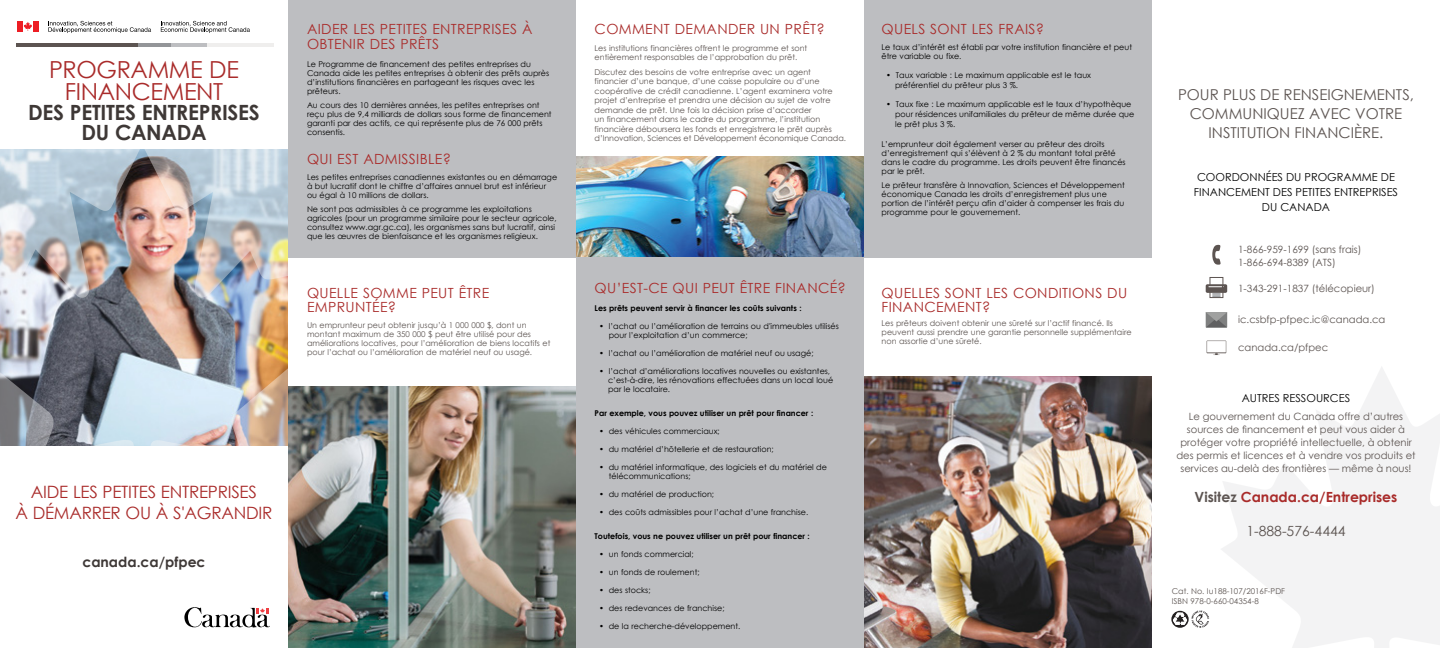
<style>
.page{position:relative;width:1440px;height:648px;background:#fff}
.page>*{position:absolute;margin:0;border:0;box-sizing:border-box;transform-origin:0 0}
.t1{font:23.5px/21.5px "Century Gothic";letter-spacing:-.015em;color:#a92b2a;text-align:center}
.t2{font:700 21px/20px "Century Gothic";letter-spacing:-.015em;color:#3e3836;text-align:center}
.t3{font:17px/21px "Century Gothic";letter-spacing:-.015em;color:#a92b2a;text-align:center}
.t4{font:15px/19px "Century Gothic";color:#5c5451;text-align:center}
.t5{font:14px/14px "Century Gothic";letter-spacing:.025em;color:#a92b2a}
.t6{font:700 14px "Century Gothic";color:#a92b2a}
.t7{font:700 14px "Century Gothic";color:#3e3836}
.t8{font:14px "Century Gothic";color:#5c5451}
.t9{font:11px/14.8px "Century Gothic";color:#000;text-align:center}
.t10{font:10px/13px "Century Gothic";color:#5c5451}
.t11{font:8px/9px "Century Gothic";color:#000}
.t12{font:8px/9.5px "Century Gothic";color:#5c5451}
.t13{font:700 8px "Century Gothic";color:#000}
.s1{color:#5c5451}
</style>
<div class="page">
<img style="left:288px;top:386px;width:288px;height:262px">
<img style="left:576px;top:156px;width:288px;height:102px">
<svg style="left:1221px;top:367px;width:219px;height:281px;fill:#f3f3f4"></svg>
<div style="left:864px;top:0;width:288px;height:258px;background:#bdbec1"></div>
<div style="left:576px;top:258px;width:288px;height:390px;background:#bdbec1"></div>
<div style="left:288px;top:0;width:288px;height:258px;background:#bdbec1"></div>
<svg style="left:1171px;top:610px;width:38px;height:18px"></svg>
<svg style="left:184px;top:607px;width:86px;height:21px"></svg>
<hr style="left:153px;top:44px;width:121px;height:3px;background:#efeeed">
<hr style="left:119px;top:44px;width:87px;height:3px;background:#bdbec1">
<hr style="left:83px;top:44px;width:87px;height:3px;background:#939598">
<hr style="left:16px;top:44px;width:122px;height:3px;background:#5c5451">
<img style="left:864px;top:376px;width:288px;height:272px">
<img style="left:0;top:149px;width:288px;height:297px">
<svg style="left:1206px;top:312px;width:21px;height:16px"></svg>
<svg style="left:1212px;top:245px;width:9px;height:20px"></svg>
<svg style="left:1210px;top:277px;width:13px;height:21px"></svg>
<div style="left:1206px;top:284px;width:21px;height:9px;background:#5c5451;border-radius:2px"></div>
<svg style="left:1209px;top:286px;width:15px;height:1px"></svg>
<svg style="left:1212px;top:294px;width:9px;height:3px"></svg>
<svg style="left:1207px;top:341px;width:19px;height:14px"></svg>
<svg style="left:24px;top:22px;width:8px;height:9px"></svg>
<div style="left:17px;top:21px;width:5px;height:11px;background:#ed1d24"></div>
<div style="left:33px;top:21px;width:6px;height:11px;background:#ed1d24"></div>
<svg style="left:48px;top:21px;width:103px;height:12px"></svg>
<svg style="left:161px;top:21px;width:89px;height:12px"></svg>
<h1 class="t1" style="left:49px;top:59px;width:191px">PROGRAMME DE<br>FINANCEMENT</h1>
<h2 class="t2" style="left:28px;top:101px;width:233px">DES PETITES ENTREPRISES<br>DU CANADA</h2>
<h3 class="t5" style="left:307px;top:22px;width:227px;line-height:15px">AIDER LES PETITES ENTREPRISES À<br>OBTENIR DES PRÊTS</h3>
<p class="t11" style="left:307px;top:59px;width:244px">Le Programme de financement des petites entreprises du Canada aide les petites entreprises à obtenir des prêts auprès d’institutions financières en partageant les risques avec les prêteurs.</p>
<p class="t11" style="left:307px;top:100px;width:246px">Au cours des 10 dernières années, les petites entreprises ont reçu plus de 9,4 milliards de dollars sous forme de financement garanti par des actifs, ce qui représente plus de 76 000 prêts consentis.</p>
<h3 class="t5" style="left:307px;top:151px;width:145px">QUI EST ADMISSIBLE?</h3>
<p class="t11" style="left:307px;top:172px;width:252px">Les petites entreprises canadiennes existantes ou en démarrage à but lucratif dont le chiffre d’affaires annuel brut est inférieur ou égal à 10 millions de dollars.</p>
<p class="t11" style="left:307px;top:204px;width:251px">Ne sont pas admissibles à ce programme les exploitations agricoles (pour un programme similaire pour le secteur agricole, consultez www.agr.gc.ca), les organismes sans but lucratif, ainsi que les œuvres de bienfaisance et les organismes religieux.</p>
<h3 class="t5" style="left:307px;top:285px;width:184px">QUELLE SOMME PEUT ÊTRE<br>EMPRUNTÉE?</h3>
<p class="t12" style="left:307px;top:320px;width:245px;line-height:9px">Un emprunteur peut obtenir jusqu’à 1 000 000 $, dont un montant maximum de 350 000 $ peut être utilisé pour des améliorations locatives, pour l’amélioration de biens locatifs et pour l’achat ou l’amélioration de matériel neuf ou usagé.</p>
<h3 class="t3" style="left:15px;top:481px;width:258px">AIDE LES PETITES ENTREPRISES<br>À DÉMARRER OU À S'AGRANDIR</h3>
<h3 class="t7" style="left:82px;top:551px;width:125px">canada.ca/pfpec</h3>
<h3 class="t5" style="left:595px;top:22px;width:232px">COMMENT DEMANDER UN PRÊT?</h3>
<p class="t12" style="left:595px;top:43px;width:214px">Les institutions financières offrent le programme et sont entièrement responsables de l’approbation du prêt.</p>
<p class="t12" style="left:595px;top:67px;width:253px">Discutez des besoins de votre entreprise avec un agent financier d’une banque, d’une caisse populaire ou d’une coopérative de crédit canadienne. L’agent examinera votre projet d’entreprise et prendra une décision au sujet de votre demande de prêt. Une fois la décision prise d’accorder<br>un financement dans le cadre du programme, l’institution financière déboursera les fonds et enregistrera le prêt auprès d’Innovation, Sciences et Développement économique Canada.</p>
<h3 class="t5" style="left:595px;top:280px;width:253px">QU’EST-CE QUI PEUT ÊTRE FINANCÉ?</h3>
<p class="t13" style="left:595px;top:302px;width:208px">Les prêts peuvent servir à financer les coûts suivants :</p>
<p class="t11" style="left:609px;top:321px;width:232px;text-indent:-10px">• l’achat ou l’amélioration de terrains ou d'immeubles utilisés pour l’exploitation d’un commerce;</p>
<p class="t11" style="left:599px;top:348px;width:216px">• l’achat ou l’amélioration de matériel neuf ou usagé;</p>
<p class="t11" style="left:608px;top:366px;width:227px;text-indent:-9px">• l’achat d’améliorations locatives nouvelles ou existantes, c’est-à-dire, les rénovations effectuées dans un local loué par le locataire.</p>
<p class="t13" style="left:595px;top:407px;width:220px">Par exemple, vous pouvez utiliser un prêt pour financer :</p>
<p class="t11" style="left:599px;top:426px;width:122px">• des véhicules commerciaux;</p>
<p class="t11" style="left:599px;top:444px;width:176px">• du matériel d’hôtellerie et de restauration;</p>
<p class="t11" style="left:609px;top:462px;width:220px;text-indent:-10px">• du matériel informatique, des logiciels et du matériel de télécommunications;</p>
<p class="t11" style="left:599px;top:489px;width:117px">• du matériel de production;</p>
<p class="t11" style="left:599px;top:507px;width:211px">• des coûts admissibles pour l’achat d’une franchise.</p>
<p class="t13" style="left:595px;top:530px;width:217px">Toutefois, vous ne pouvez utiliser un prêt pour financer :</p>
<p class="t11" style="left:599px;top:549px;width:96px">• un fonds commercial;</p>
<p class="t11" style="left:599px;top:567px;width:102px">• un fonds de roulement;</p>
<p class="t11" style="left:599px;top:585px;width:53px">• des stocks;</p>
<p class="t11" style="left:599px;top:603px;width:127px">• des redevances de franchise;</p>
<p class="t11" style="left:599px;top:621px;width:143px">• de la recherche-développement.</p>
<h3 class="t5" style="left:882px;top:22px;width:164px">QUELS SONT LES FRAIS?</h3>
<p class="t11" style="left:882px;top:43px;width:252px">Le taux d’intérêt est établi par votre institution financière et peut être variable ou fixe.</p>
<p class="t11" style="left:895px;top:70px;width:197px;line-height:10px;text-indent:-9px">• Taux variable : Le maximum applicable est le taux préférentiel du prêteur plus 3 %.</p>
<p class="t11" style="left:895px;top:99px;width:241px;line-height:10px;text-indent:-9px">• Taux fixe : Le maximum applicable est le taux d’hypothèque pour résidences unifamiliales du prêteur de même durée que le prêt plus 3 %.</p>
<p class="t11" style="left:882px;top:140px;width:246px">L’emprunteur doit également verser au prêteur des droits d’enregistrement qui s’élèvent à 2 % du montant total prêté dans le cadre du programme. Les droits peuvent être financés par le prêt.</p>
<p class="t11" style="left:882px;top:181px;width:245px">Le prêteur transfère à Innovation, Sciences et Développement économique Canada les droits d’enregistrement plus une portion de l’intérêt perçu afin d’aider à compenser les frais du programme pour le gouvernement.</p>
<h3 class="t5" style="left:882px;top:286px;width:247px">QUELLES SONT LES CONDITIONS DU<br>FINANCEMENT?</h3>
<p class="t12" style="left:882px;top:319px;width:251px;line-height:9px">Les prêteurs doivent obtenir une sûreté sur l’actif financé. Ils peuvent aussi prendre une garantie personnelle supplémentaire non assortie d’une sûreté.</p>
<h3 class="t4" style="left:1178px;top:84px;width:237px">POUR PLUS DE RENSEIGNEMENTS,<br>COMMUNIQUEZ AVEC VOTRE<br>INSTITUTION FINANCIÈRE.</h3>
<h3 class="t9" style="left:1194px;top:170px;width:206px">COORDONNÉES DU PROGRAMME DE<br>FINANCEMENT DES PETITES ENTREPRISES<br>DU CANADA</h3>
<p class="t10" style="left:1238px;top:242px;width:125px">1-866-959-1699 (sans frais)<br>1-866-694-8389 (ATS)</p>
<p class="t10" style="left:1238px;top:282px;width:138px">1-343-291-1837 (télécopieur)</p>
<p class="t10" style="left:1238px;top:312px;width:149px">ic.csbfp-pfpec.ic@canada.ca</p>
<p class="t10" style="left:1238px;top:341px;width:92px">canada.ca/pfpec</p>
<h3 class="t9" style="left:1242px;top:390px;width:110px">AUTRES RESSOURCES</h3>
<p class="t10" style="left:1176px;top:410px;width:241px;text-align:center">Le gouvernement du Canada offre d’autres sources de financement et peut vous aider à protéger votre propriété intellectuelle, à obtenir des permis et licences et à vendre vos produits et services au-delà des frontières — même à nous!</p>
<h3 class="t6" style="left:1195px;top:487px;width:204px"><span class="s1">Visitez</span> Canada.ca/Entreprises</h3>
<h3 class="t8" style="left:1246px;top:521px;width:101px">1-888-576-4444</h3>
<p class="t12" style="left:1172px;top:586px;width:115px">Cat. No. Iu188-107/2016F-PDF<br>ISBN 978-0-660-04354-8</p>
</div>
